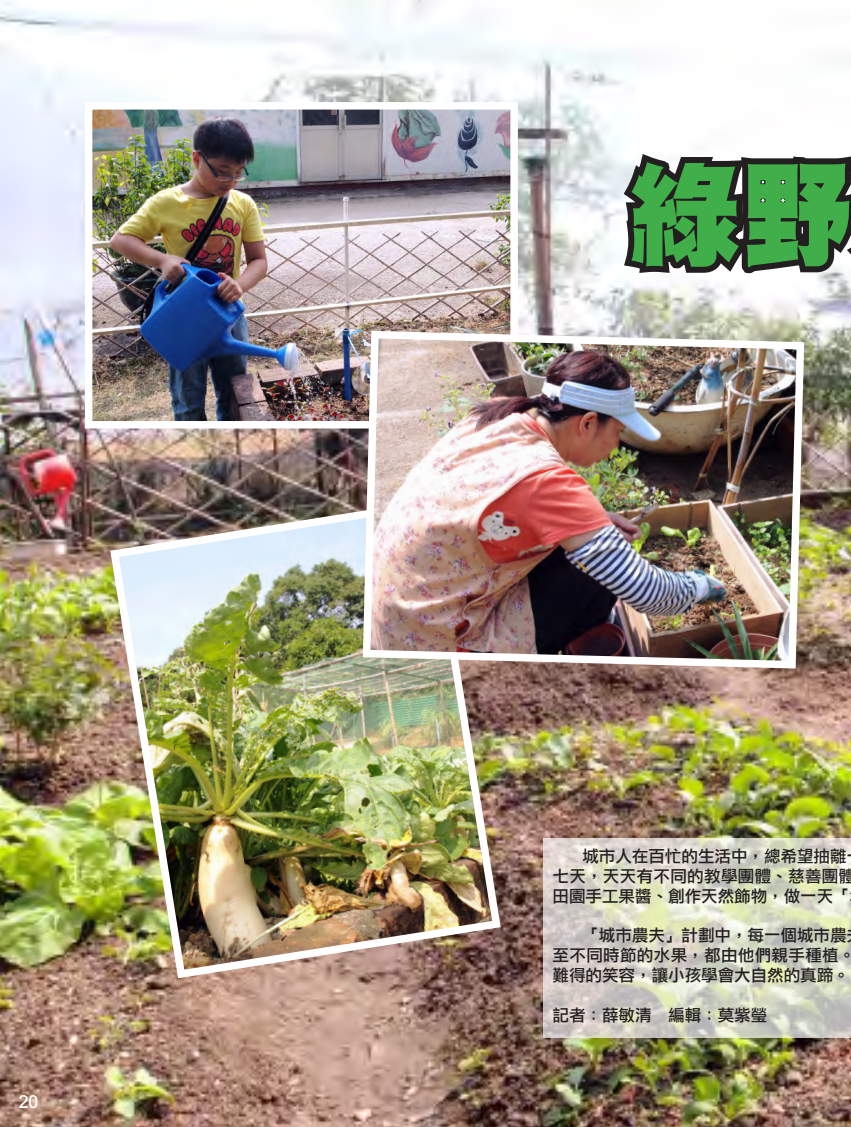
<style>
.page{position:relative;width:851px;height:1127px;background:#fff}
.page>*{position:absolute;margin:0;border:0;box-sizing:border-box;transform-origin:0 0}
.t1{font:112.5px "DF Hei UB HK BF";color:#40ae49}
.t2{font:18px "DF Li Hei Md HK BF";color:#fff}
.t3{font:16.5px/19.8px "DF Li Hei Md HK BF";color:#231f20}
</style>
<div class="page">
<img style="left:0;top:0;width:850px;height:1127px">
<img style="left:94px;top:111px;width:415px;height:308px">
<div style="left:85px;top:102px;width:433px;height:326px;border:8px solid #fff"></div>
<svg style="left:543px;top:838px;width:307px;height:199px;background:#d7d6c6"></svg>
<img style="left:106px;top:495px;width:399px;height:487px">
<svg style="left:615px;top:139px;width:235px;height:184px"></svg>
<img style="left:359px;top:327px;width:448px;height:345px">
<p class="t2" style="left:19px;top:1093px;width:21px">20</p>
<p class="t1" style="left:628px;top:159px;width:227px">綠野</p>
<p class="t3" style="left:552px;top:847px;width:304px;text-indent:30px">城市人在百忙的生活中，總希望抽離七天，天天有不同的教學團體、慈善團體田園手工果醬、創作天然飾物，做一天「</p>
<p class="t3" style="left:552px;top:926px;width:304px;text-indent:30px">「城市農夫」計劃中，每一個城市農至不同時節的水果，都由他們親手種植。難得的笑容，讓小孩學會大自然的真蹄。</p>
<p class="t3" style="left:552px;top:1005px;width:216px">記者：薛敏清 編輯：莫紫瑩</p>
</div>
